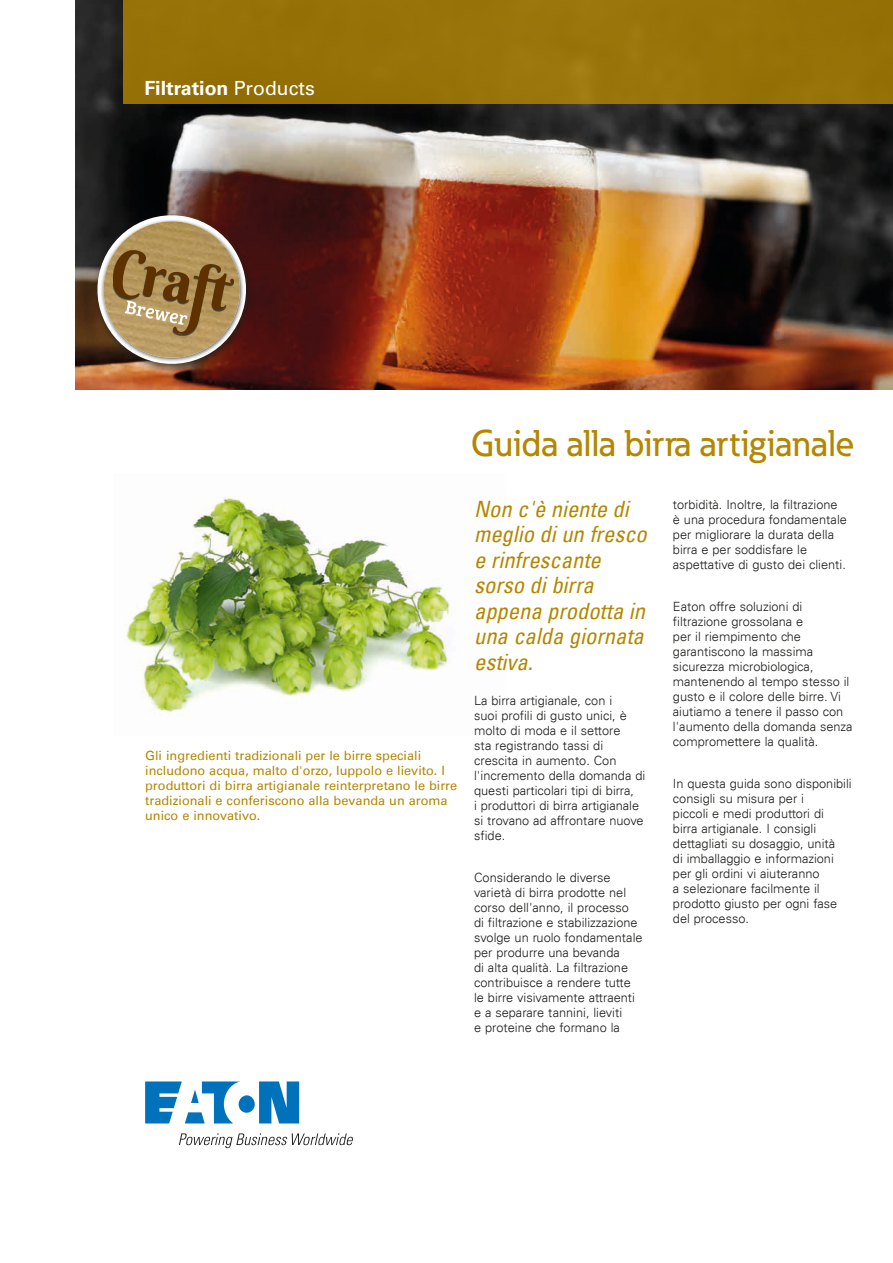
<style>
.page{position:relative;width:893px;height:1263px;background:#fff}
.page>*{position:absolute;margin:0;border:0;box-sizing:border-box;transform-origin:0 0}
.t1{font:500 36.75px "Eaton";color:#b48702}
.t2{font:italic condensed 22.5px/25.5px "Univers LT";color:#b48702}
.t3{font:700 19.5px "Univers LT Std";color:#fff}
.t4{font:300 12.75px/15px "Univers LT";color:#1d1d1b}
.t5{font:12.75px/15px "Univers LT";color:#b48702}
.s1{font-weight:400}
</style>
<div class="page">
<img style="left:125px;top:496px;width:330px;height:217px">
<img style="left:75px;top:0;width:818px;height:389px">
<svg style="left:145px;top:1081px;width:154px;height:42px"></svg>
<svg style="left:179px;top:1133px;width:174px;height:15px"></svg>
<div style="left:92px;top:212px;width:163px;height:162px;background:#1d1d1b;opacity:.75"></div>
<svg style="left:91px;top:209px;width:162px;height:162px;background:#8d704f"></svg>
<div style="left:123px;top:0;width:770px;height:104px;background:#967207"></div>
<h3 class="t3" style="left:144px;top:76px;width:172px">Filtration <span class="s1">Products</span></h3>
<p class="t5" style="left:145px;top:748px;width:313px">Gli ingredienti tradizionali per le birre speciali includono acqua, malto d'orzo, luppolo e lievito. I produttori di birra artigianale reinterpretano le birre tradizionali e conferiscono alla bevanda un aroma unico e innovativo.</p>
<h1 class="t1" style="left:471px;top:421px;width:385px">Guida alla birra artigianale</h1>
<h2 class="t2" style="left:474px;top:496px;width:174px">Non c'è niente di meglio di un fresco e rinfrescante sorso di birra appena prodotta in una calda giornata estiva.</h2>
<p class="t4" style="left:474px;top:693px;width:173px">La birra artigianale, con i<br>suoi profili di gusto unici, è molto di moda e il settore<br>sta registrando tassi di crescita in aumento. Con l'incremento della domanda di questi particolari tipi di birra,<br>i produttori di birra artigianale si trovano ad affrontare nuove sfide.</p>
<p class="t4" style="left:474px;top:870px;width:170px">Considerando le diverse varietà di birra prodotte nel corso dell'anno, il processo<br>di filtrazione e stabilizzazione svolge un ruolo fondamentale per produrre una bevanda<br>di alta qualità. La filtrazione contribuisce a rendere tutte le birre visivamente attraenti e a separare tannini, lieviti<br>e proteine che formano la</p>
<p class="t4" style="left:673px;top:497px;width:175px">torbidità. Inoltre, la filtrazione è una procedura fondamentale per migliorare la durata della birra e per soddisfare le aspettative di gusto dei clienti.</p>
<p class="t4" style="left:673px;top:599px;width:181px">Eaton offre soluzioni di filtrazione grossolana e<br>per il riempimento che garantiscono la massima sicurezza microbiologica, mantenendo al tempo stesso il gusto e il colore delle birre. Vi aiutiamo a tenere il passo con l'aumento della domanda senza compromettere la qualità.</p>
<p class="t4" style="left:673px;top:776px;width:180px">In questa guida sono disponibili consigli su misura per i<br>piccoli e medi produttori di birra artigianale. I consigli dettagliati su dosaggio, unità<br>di imballaggio e informazioni per gli ordini vi aiuteranno<br>a selezionare facilmente il prodotto giusto per ogni fase del processo.</p>
</div>
